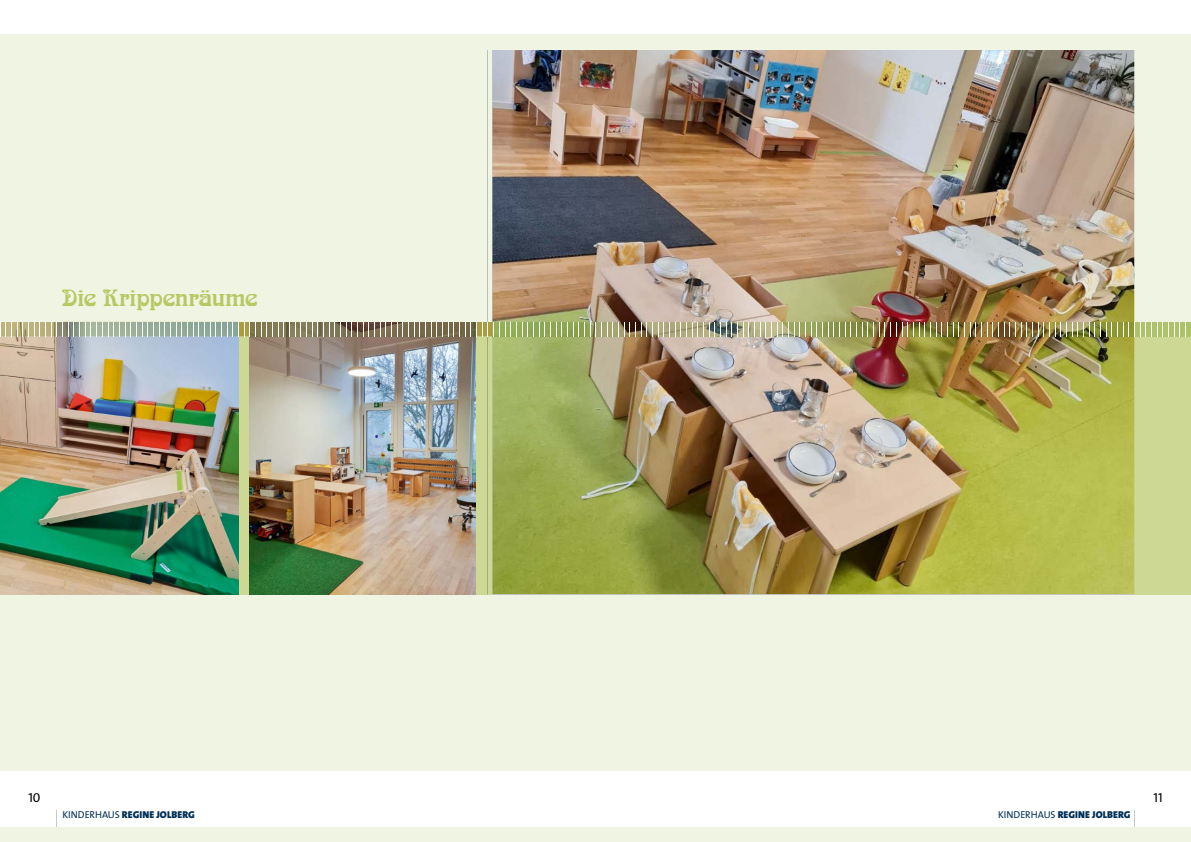
<style>
.page{position:relative;width:1191px;height:842px;background:#fff}
.page>*{position:absolute;margin:0;border:0;box-sizing:border-box;transform-origin:0 0}
.t1{font:23px "Arnold Boecklin Std";color:#b7c863}
.t2{font:13px "The Sans Regular Caps";color:#000}
.t3{font:10px "The Sans Black Caps";letter-spacing:.01em;color:#003058}
.s1{font-family:"The Sans Regular Caps"}
</style>
<div class="page">
<div style="left:0;top:34px;width:1191px;height:736px;background:#f0f4e2"></div>
<hr style="left:1134px;top:811px;width:1px;height:31px;background:#c2cbd0">
<div style="left:595px;top:828px;width:596px;height:14px;background:#f0f4e2"></div>
<hr style="left:57px;top:811px;width:1px;height:31px;background:#c2cbd0">
<div style="left:0;top:828px;width:595px;height:14px;background:#f0f4e2"></div>
<div style="left:0;top:322px;width:595px;height:272px;background:#cdd895"></div>
<div style="left:595px;top:322px;width:596px;height:272px;background:#cdd895"></div>
<hr style="left:487px;top:50px;width:1px;height:272px;background:#b7c2b8">
<hr style="left:487px;top:336px;width:1px;height:258px;background:#9bac7b">
<img style="left:492px;top:50px;width:642px;height:544px">
<img style="left:0;top:336px;width:238px;height:258px">
<img style="left:249px;top:336px;width:226px;height:258px">
<div style="left:1134px;top:322px;width:57px;height:14px;background:#acc36a"></div>
<img style="left:0;top:322px;width:1186px;height:14px">
<h1 class="t1" style="left:62px;top:285px;width:197px">Die Krippenräume</h1>
<h2 class="t2" style="left:28px;top:790px;width:14px">10</h2>
<h2 class="t2" style="left:1153px;top:790px;width:11px">11</h2>
<p class="t3" style="left:62px;top:806px;width:134px"><span class="s1">KINDERHAUS</span> REGINE JOLBERG</p>
<p class="t3" style="left:998px;top:806px;width:134px"><span class="s1">KINDERHAUS</span> REGINE JOLBERG</p>
</div>
